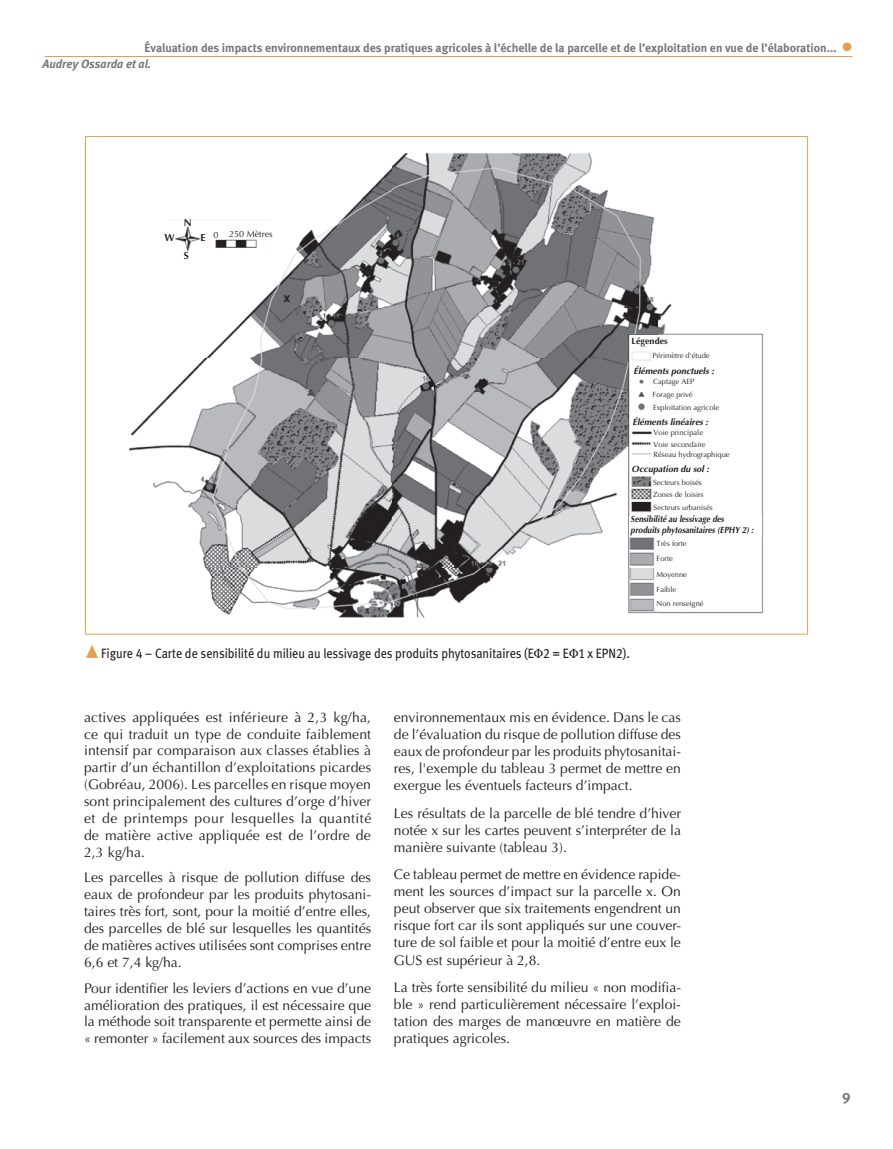
<style>
.page{position:relative;width:893px;height:1149px;background:#fff}
.page>*{position:absolute;margin:0;border:0;box-sizing:border-box;transform-origin:0 0}
.t1{font:15px "Meta Bold LF";color:#76787b}
.t2{font:13.95px/17px "Optima";color:#231f20;text-align:justify}
.t3{font:13.5px "Meta Book LF";color:#231f20;scale:.9 1}
.t4{font:12px "Meta Bold LF";color:#76787b}
.t5{font:italic 700 12px "Meta";letter-spacing:-.005em;color:#76787b}
.t6{font:700 10.2px "Optima";color:#231f20}
.t7{font:italic 700 9px/10.8px "Optima";color:#231f20;scale:.89 1}
.t8{font:italic 700 9px "Optima";color:#231f20}
.t9{font:9px "Optima";color:#231f20}
.t10{font:700 9px "Optima";color:#231f20}
.t11{font:7.5px/12.5px "Optima";color:#231f20}
</style>
<div class="page">
<hr style="left:45px;top:56px;width:807px;height:1px;background:#e5a04d">
<hr style="left:85px;top:136px;width:723px;height:1px;background:#e5a04d">
<hr style="left:85px;top:137px;width:1px;height:496px;background:#e5a04d">
<hr style="left:807px;top:137px;width:1px;height:496px;background:#e5a04d">
<hr style="left:85px;top:633px;width:723px;height:1px;background:#e5a04d">
<img style="left:129px;top:152px;width:635px;height:466px">
<div style="left:165px;top:233px;width:9px;height:9px;background:#fff"></div>
<div style="left:182px;top:217px;width:10px;height:8px;background:#fff"></div>
<div style="left:201px;top:232px;width:6px;height:15px;background:#fff"></div>
<div style="left:179px;top:251px;width:13px;height:9px;background:#fff"></div>
<div style="left:213px;top:226px;width:59px;height:13px;background:#fff"></div>
<div style="left:630px;top:335px;width:49px;height:11px;background:#fff"></div>
<div style="left:651px;top:348px;width:55px;height:14px;background:#fff"></div>
<div style="left:631px;top:365px;width:83px;height:12px;background:#fff"></div>
<div style="left:649px;top:374px;width:64px;height:38px;background:#fff"></div>
<div style="left:630px;top:416px;width:81px;height:12px;background:#fff"></div>
<div style="left:653px;top:426px;width:70px;height:34px;background:#fff"></div>
<div style="left:630px;top:465px;width:76px;height:10px;background:#fff"></div>
<div style="left:652px;top:474px;width:56px;height:37px;background:#fff"></div>
<div style="left:629px;top:516px;width:132px;height:20px;background:#fff"></div>
<div style="left:655px;top:535px;width:44px;height:74px;background:#fff"></div>
<hr style="left:165px;top:215px;width:108px;height:3px;background:#fff">
<hr style="left:271px;top:217px;width:3px;height:45px;background:#fff">
<div style="left:165px;top:259px;width:109px;height:5px;background:#fff"></div>
<hr style="left:164px;top:216px;width:3px;height:45px;background:#fff">
<p class="t4" style="left:145px;top:41px;width:693px">Évaluation des impacts environnementaux des pratiques agricoles à l’échelle de la parcelle et de l’exploitation en vue de l’élaboration...</p>
<p class="t5" style="left:43px;top:57px;width:110px">Audrey Ossarda et al.</p>
<p class="t6" style="left:184px;top:216px;width:9px">N</p>
<p class="t6" style="left:164px;top:232px;width:12px">W</p>
<p class="t6" style="left:200px;top:232px;width:7px">E</p>
<p class="t6" style="left:184px;top:249px;width:7px">S</p>
<p class="t9" style="left:213px;top:229px;width:61px">0 250 Mètres</p>
<p class="t10" style="left:632px;top:335px;width:38px">Légendes</p>
<p class="t11" style="left:653px;top:349px;width:59px">Périmètre d'étude</p>
<p class="t8" style="left:634px;top:366px;width:82px">Éléments ponctuels :</p>
<p class="t11" style="left:653px;top:375px;width:43px;line-height:13.4px">Captage AEP<br>Forage privé</p>
<p class="t11" style="left:653px;top:401px;width:68px">Exploitation agricole</p>
<p class="t8" style="left:633px;top:416px;width:77px">Éléments linéaires :</p>
<p class="t11" style="left:654px;top:427px;width:54px;line-height:11.2px">Voie principale<br>Voie secondaire</p>
<p class="t11" style="left:654px;top:448px;width:78px">Réseau hydrographique</p>
<p class="t8" style="left:632px;top:463px;width:79px">Occupation du sol :</p>
<p class="t11" style="left:653px;top:476px;width:61px">Secteurs boisés<br>Zones de loisirs<br>Secteurs urbanisés</p>
<p class="t11" style="left:657px;top:536px;width:32px;line-height:14.9px">Très forte<br>Forte</p>
<p class="t11" style="left:657px;top:566px;width:32px;line-height:15.8px">Moyenne<br>Faible</p>
<p class="t11" style="left:657px;top:597px;width:49px">Non renseigné</p>
<p class="t7" style="left:631px;top:514px;width:139px">Sensibilité au lessivage des produits phytosanitaires (EPHY 2) :</p>
<p class="t3" style="left:101px;top:644px;width:589px">Figure 4 – Carte de sensibilité du milieu au lessivage des produits phytosanitaires (E 2 = E 1 x EPN2).</p>
<p class="t2" style="left:84px;top:708px;width:289px">actives appliquées est inférieure à 2,3 kg/ha, ce qui traduit un type de conduite faiblement intensif par comparaison aux classes établies à partir d’un échantillon d’exploitations picardes (Gobréau, 2006). Les parcelles en risque moyen sont principalement des cultures d’orge d’hiver et de printemps pour lesquelles la quantité de matière active appliquée est de l’ordre de 2,3 kg/ha.</p>
<p class="t2" style="left:84px;top:869px;width:289px">Les parcelles à risque de pollution diffuse des eaux de profondeur par les produits phytosani&shy;taires très fort, sont, pour la moitié d’entre elles, des parcelles de blé sur lesquelles les quantités de matières actives utilisées sont comprises entre 6,6 et 7,4 kg/ha.</p>
<p class="t2" style="left:84px;top:979px;width:289px">Pour identifier les leviers d’actions en vue d’une amélioration des pratiques, il est nécessaire que la méthode soit transparente et permette ainsi de « remonter » facilement aux sources des impacts</p>
<p class="t2" style="left:394px;top:708px;width:289px">environnementaux mis en évidence. Dans le cas de l’évaluation du risque de pollution diffuse des eaux de profondeur par les produits phytosanitai&shy;res, l'exemple du tableau 3 permet de mettre en exergue les éventuels facteurs d’impact.</p>
<p class="t2" style="left:394px;top:804px;width:289px">Les résultats de la parcelle de blé tendre d’hiver notée x sur les cartes peuvent s’interpréter de la manière suivante (tableau 3).</p>
<p class="t2" style="left:394px;top:865px;width:289px">Ce tableau permet de mettre en évidence rapide&shy;ment les sources d’impact sur la parcelle x. On peut observer que six traitements engendrent un risque fort car ils sont appliqués sur une couver&shy;ture de sol faible et pour la moitié d’entre eux le GUS est supérieur à 2,8.</p>
<p class="t2" style="left:394px;top:978px;width:289px">La très forte sensibilité du milieu « non modifia&shy;ble » rend particulièrement nécessaire l’exploi&shy;tation des marges de manœuvre en matière de pratiques agricoles.</p>
<p class="t1" style="left:842px;top:1088px;width:10px">9</p>
</div>
